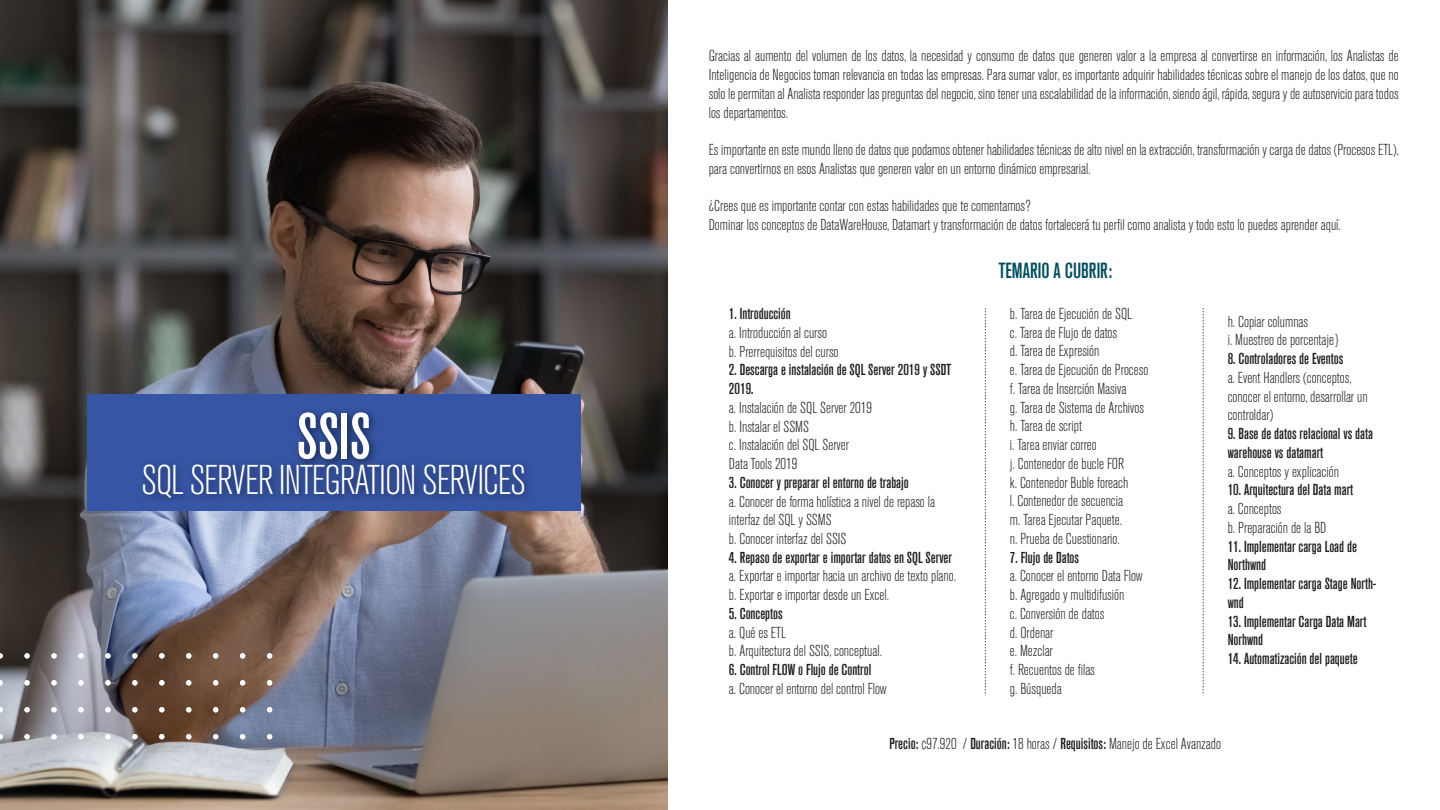
<style>
.page{position:relative;width:1440px;height:810px;background:#fff}
.page>*{position:absolute;margin:0;border:0;box-sizing:border-box;transform-origin:0 0}
.t1{font:63.75px "Akzidenz Grotesk BQ Md Cnd Alt";color:#fff}
.t2{font:300 condensed 41.25px "Akzidenz Grotesk BQ";letter-spacing:-.025em;color:#fff}
.t3{font:500 condensed 21.75px "Akzidenz Grotesk BQ";color:#004e5d}
.t4{font:300 condensed 15.75px/18.8px "Akzidenz Grotesk BQ";color:#1d1d1b}
.t5{font:500 condensed 15.75px/18.8px "Akzidenz Grotesk BQ";color:#1d1d1b}
.s1{font-family:"Akzidenz Grotesk BQ Md Cnd Alt";font-weight:400;font-stretch:normal}
</style>
<div class="page">
<img style="left:0;top:0;width:668px;height:809px">
<svg style="left:0;top:653px;width:3px;height:5px"></svg>
<svg style="left:0;top:680px;width:3px;height:5px"></svg>
<svg style="left:0;top:707px;width:3px;height:5px"></svg>
<svg style="left:0;top:734px;width:3px;height:5px"></svg>
<svg style="left:24px;top:653px;width:6px;height:5px"></svg>
<svg style="left:24px;top:680px;width:6px;height:5px"></svg>
<svg style="left:24px;top:707px;width:6px;height:5px"></svg>
<svg style="left:24px;top:734px;width:6px;height:5px"></svg>
<svg style="left:51px;top:653px;width:6px;height:5px"></svg>
<svg style="left:51px;top:680px;width:6px;height:5px"></svg>
<svg style="left:51px;top:707px;width:6px;height:5px"></svg>
<svg style="left:51px;top:734px;width:6px;height:5px"></svg>
<svg style="left:78px;top:653px;width:6px;height:5px"></svg>
<svg style="left:78px;top:680px;width:6px;height:5px"></svg>
<svg style="left:78px;top:707px;width:6px;height:5px"></svg>
<svg style="left:78px;top:734px;width:6px;height:5px"></svg>
<svg style="left:105px;top:653px;width:6px;height:5px"></svg>
<svg style="left:105px;top:680px;width:6px;height:5px"></svg>
<svg style="left:105px;top:707px;width:6px;height:5px"></svg>
<svg style="left:105px;top:734px;width:6px;height:5px"></svg>
<svg style="left:132px;top:653px;width:5px;height:5px"></svg>
<svg style="left:132px;top:680px;width:5px;height:5px"></svg>
<svg style="left:132px;top:707px;width:5px;height:5px"></svg>
<svg style="left:132px;top:734px;width:5px;height:5px"></svg>
<svg style="left:159px;top:653px;width:5px;height:5px"></svg>
<svg style="left:159px;top:680px;width:5px;height:5px"></svg>
<svg style="left:159px;top:707px;width:5px;height:5px"></svg>
<svg style="left:159px;top:734px;width:5px;height:5px"></svg>
<svg style="left:186px;top:653px;width:5px;height:5px"></svg>
<svg style="left:186px;top:680px;width:5px;height:5px"></svg>
<svg style="left:186px;top:707px;width:5px;height:5px"></svg>
<svg style="left:186px;top:734px;width:5px;height:5px"></svg>
<svg style="left:213px;top:653px;width:5px;height:5px"></svg>
<svg style="left:213px;top:680px;width:5px;height:5px"></svg>
<svg style="left:213px;top:707px;width:5px;height:5px"></svg>
<svg style="left:213px;top:734px;width:5px;height:5px"></svg>
<svg style="left:240px;top:653px;width:5px;height:5px"></svg>
<svg style="left:240px;top:680px;width:5px;height:5px"></svg>
<svg style="left:240px;top:707px;width:5px;height:5px"></svg>
<svg style="left:240px;top:734px;width:5px;height:5px"></svg>
<svg style="left:267px;top:653px;width:5px;height:5px"></svg>
<svg style="left:267px;top:680px;width:5px;height:5px"></svg>
<svg style="left:267px;top:707px;width:5px;height:5px"></svg>
<svg style="left:267px;top:734px;width:5px;height:5px"></svg>
<div style="left:87px;top:394px;width:493px;height:117px;background:#3655a4"></div>
<img style="left:132px;top:410px;width:406px;height:108px">
<svg style="left:985px;top:308px;width:1px;height:386px"></svg>
<svg style="left:1203px;top:308px;width:1px;height:386px"></svg>
<h1 class="t1" style="left:297px;top:400px;width:76px">SSIS</h1>
<h2 class="t2" style="left:142px;top:457px;width:386px">SQL SERVER INTEGRATION SERVICES</h2>
<p class="t4" style="left:709px;top:47px;width:692px;text-align:justify">Gracias al aumento del volumen de los datos, la necesidad y consumo de datos que generen valor a la empresa al convertirse en información, los Analistas de Inteligencia de Negocios toman relevancia en todas las empresas. Para sumar valor, es importante adquirir habilidades técnicas sobre el manejo de los datos, que no solo le permitan al Analista responder las preguntas del negocio, sino tener una escalabilidad de la información, siendo ágil, rápida, segura y de autoservicio para todos los departamentos.</p>
<p class="t4" style="left:709px;top:141px;width:692px">Es importante en este mundo lleno de datos que podamos obtener habilidades técnicas de alto nivel en la extracción, transformación y carga de datos (Procesos ETL), para convertirnos en esos Analistas que generen valor en un entorno dinámico empresarial.</p>
<p class="t4" style="left:709px;top:197px;width:634px">¿Crees que es importante contar con estas habilidades que te comentamos?<br>Dominar los conceptos de DataWareHouse, Datamart y transformación de datos fortalecerá tu perfil como analista y todo esto lo puedes aprender aquí.</p>
<h3 class="t3" style="left:998px;top:258px;width:115px">TEMARIO A CUBRIR:</h3>
<p class="t5" style="left:729px;top:304px;width:63px">1. Introducción</p>
<p class="t4" style="left:729px;top:323px;width:111px">a. Introducción al curso b. Prerrequisitos del curso</p>
<p class="t5" style="left:729px;top:360px;width:224px">2. Descarga e instalación de SQL Server 2019 y SSDT<br>2019.</p>
<p class="t4" style="left:729px;top:398px;width:145px">a. Instalación de SQL Server 2019 b. Instalar el SSMS<br>c. Instalación del SQL Server<br>Data Tools 2019</p>
<p class="t5" style="left:729px;top:473px;width:181px">3. Conocer y preparar el entorno de trabajo</p>
<p class="t4" style="left:729px;top:492px;width:208px">a. Conocer de forma holística a nivel de repaso la interfaz del SQL y SSMS<br>b. Conocer interfaz del SSIS</p>
<p class="t5" style="left:729px;top:548px;width:225px">4. Repaso de exportar e importar datos en SQL Server</p>
<p class="t4" style="left:729px;top:567px;width:229px">a. Exportar e importar hacia un archivo de texto plano. b. Exportar e importar desde un Excel.</p>
<p class="t5" style="left:729px;top:604px;width:55px">5. Conceptos</p>
<p class="t4" style="left:729px;top:623px;width:155px">a. Qué es ETL<br>b. Arquitectura del SSIS, conceptual.</p>
<p class="t5" style="left:729px;top:660px;width:144px">6. Control FLOW o Flujo de Control</p>
<p class="t4" style="left:729px;top:680px;width:159px">a. Conocer el entorno del control Flow</p>
<p class="t4" style="left:1010px;top:305px;width:140px">b. Tarea de Ejecución de SQL<br>c. Tarea de Flujo de datos<br>d. Tarea de Expresión<br>e. Tarea de Ejecución de Proceso f. Tarea de Inserción Masiva<br>g. Tarea de Sistema de Archivos h. Tarea de script<br>i. Tarea enviar correo<br>j. Contenedor de bucle FOR<br>k. Contenedor Buble foreach<br>l. Contenedor de secuencia<br>m. Tarea Ejecutar Paquete.<br>n. Prueba de Cuestionario.</p>
<p class="t5" style="left:1010px;top:548px;width:71px">7. Flujo de Datos</p>
<p class="t4" style="left:1010px;top:567px;width:134px">a. Conocer el entorno Data Flow b. Agregado y multidifusión<br>c. Conversión de datos<br>d. Ordenar<br>e. Mezclar<br>f. Recuentos de filas<br>g. Búsqueda</p>
<p class="t4" style="left:1228px;top:312px;width:113px">h. Copiar columnas<br>i. Muestreo de porcentaje}</p>
<p class="t5" style="left:1228px;top:349px;width:117px">8. Controladores de Eventos</p>
<p class="t4" style="left:1228px;top:369px;width:141px">a. Event Handlers (conceptos, conocer el entorno, desarrollar un controldar)</p>
<p class="t5" style="left:1228px;top:424px;width:147px">9. Base de datos relacional vs data warehouse vs datamart</p>
<p class="t4" style="left:1228px;top:462px;width:113px">a. Conceptos y explicación</p>
<p class="t5" style="left:1228px;top:480px;width:127px">10. Arquitectura del Data mart</p>
<p class="t4" style="left:1228px;top:500px;width:100px">a. Conceptos<br>b. Preparación de la BD</p>
<p class="t5" style="left:1228px;top:537px;width:131px">11. Implementar carga Load de<br>Northwnd</p>
<p class="t5" style="left:1228px;top:574px;width:150px">12. Implementar carga Stage North&shy;wnd</p>
<p class="t5" style="left:1228px;top:612px;width:140px">13. Implementar Carga Data Mart<br>Norhwnd</p>
<p class="t5" style="left:1228px;top:649px;width:131px">14. Automatización del paquete</p>
<p class="t4" style="left:889px;top:735px;width:333px"><span class="s1">Precio:</span> ¢97.920 / <span class="s1">Duración:</span> 18 horas / <span class="s1">Requisitos:</span> Manejo de Excel Avanzado</p>
</div>
